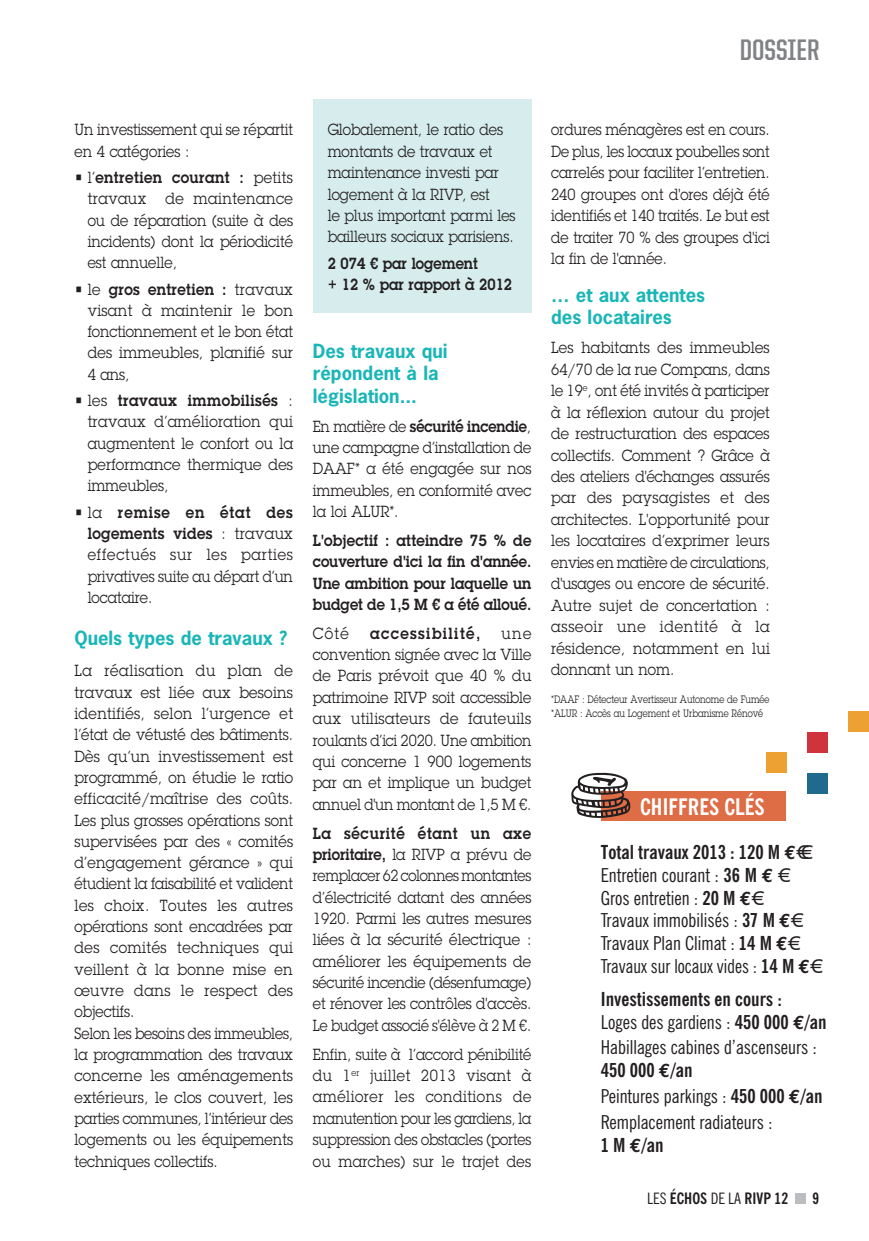
<style>
.page{position:relative;width:869px;height:1241px;background:#fff}
.page>*{position:absolute;margin:0;border:0;box-sizing:border-box;transform-origin:0 0}
.t1{font:700 29.75px "United Sans Cond";color:#808285}
.t2{font:700 condensed 22.75px "News Gothic BT";color:#fff}
.t3{font:condensed 19.25px/22.8px "News Gothic BT";color:#231f20}
.t4{font:700 condensed 19.25px/23.1px "News Gothic BT";color:#231f20}
.t5{font:700 18.38px/22.4px "News Gothic";color:#1ab6b7}
.t6{font:15.75px/21.3px "Lubalin Graph Std";color:#231f20;text-align:justify;scale:.92 1}
.t7{font:15.75px/21.3px "Lubalin Graph Std";color:#231f20;text-align:justify;scale:.89 1}
.t8{font:15.75px/21.3px "Lubalin Graph Std";color:#231f20;scale:.9 1}
.t9{font:600 15.75px/21.3px "Lubalin Graph Std";color:#231f20;text-align:justify;scale:.92 1}
.t10{font:600 15.75px/21.3px "Lubalin Graph Std";color:#231f20;scale:.9 1}
.t11{font:700 condensed 15.75px "News Gothic BT";color:#231f20}
.t12{font:600 15.75px "Lubalin Graph Std";letter-spacing:.095em;color:#231f20;scale:.92 1}
.t13{font:10.5px/14px "Lubalin Graph Std";color:#231f20;scale:.82 1}
.s1{font-weight:600}
.s2{font-weight:700}
.s3{font-family:"Euro Mono Std";font-weight:700;font-stretch:normal}
.s4{font-weight:400}
.s5{font-family:"Euro Mono Std";font-stretch:normal}
</style>
<div class="page">
<div style="left:794px;top:1192px;width:11px;height:11px;background:#bcbdc0"></div>
<div style="left:313px;top:99px;width:218px;height:214px;background:#d7eded"></div>
<div style="left:848px;top:711px;width:20px;height:21px;background:#eea133"></div>
<div style="left:766px;top:752px;width:20px;height:21px;background:#eea133"></div>
<div style="left:807px;top:732px;width:20px;height:20px;background:#cf343c"></div>
<div style="left:807px;top:773px;width:20px;height:20px;background:#1f6a8d"></div>
<div style="left:600px;top:791px;width:185px;height:30px;background:#de6c45"></div>
<svg style="left:571px;top:772px;width:59px;height:46px"></svg>
<h1 class="t1" style="left:739px;top:34px;width:81px">DOSSIER</h1>
<p class="t8" style="left:74px;top:119px;width:244px">Un investissement qui se répartit en 4 catégories :</p>
<p class="t6" style="left:88px;top:166px;width:224px;text-indent:-13px">• l’<span class="s1">entretien courant :</span> petits travaux de maintenance ou de réparation (suite à des incidents) dont la périodicité est annuelle,</p>
<p class="t6" style="left:88px;top:278px;width:224px;text-indent:-13px">• le <span class="s1">gros entretien :</span> travaux visant à maintenir le bon fonctionnement et le bon état des immeubles, planifié sur 4 ans,</p>
<p class="t6" style="left:88px;top:389px;width:225px;text-indent:-13px">• les <span class="s1">travaux immobilisés</span> : travaux d’amélioration qui augmentent le confort ou la performance thermique des immeubles,</p>
<p class="t6" style="left:88px;top:501px;width:225px;text-indent:-13px">• la <span class="s1">remise en état des logements vides</span> : travaux effectués sur les parties privatives suite au départ d’un locataire.</p>
<p class="t5" style="left:74px;top:626px;width:214px">Quels types de travaux ?</p>
<p class="t6" style="left:74px;top:659px;width:239px;text-align:left">La réalisation du plan de travaux est liée aux besoins identifiés, selon l’urgence et l’état de vétusté des bâtiments.<br>Dès qu’un investissement est programmé, on étudie le ratio efficacité/maîtrise des coûts.<br>Les plus grosses opérations sont supervisées par des « comités d’engagement gérance » qui étudient la faisabilité et valident les choix. Toutes les autres opérations sont encadrées par des comités techniques qui veillent à la bonne mise en œuvre dans le respect des objectifs.<br>Selon les besoins des immeubles, la programmation des travaux concerne les aménagements extérieurs, le clos couvert, les parties communes, l’intérieur des logements ou les équipements techniques collectifs.</p>
<p class="t8" style="left:327px;top:119px;width:210px">Globalement, le ratio des montants de travaux et maintenance investi par logement à la RIVP, est<br>le plus important parmi les bailleurs sociaux parisiens.</p>
<p class="t10" style="left:327px;top:252px;width:206px">2 074 € par logement<br>+ 12 % par rapport à 2012</p>
<p class="t5" style="left:313px;top:339px;width:136px">Des travaux qui répondent à la législation...</p>
<p class="t7" style="left:313px;top:415px;width:247px">En matière de <span class="s1">sécurité incendie</span>, une campagne d’installation de DAAF* a été engagée sur nos immeubles, en conformité avec la loi ALUR*.</p>
<p class="t9" style="left:313px;top:529px;width:239px">L'objectif : atteindre 75 % de couverture d'ici la fin d'année.<br>Une ambition pour laquelle un budget de 1,5 M € a été alloué.</p>
<p class="t6" style="left:313px;top:622px;width:41px">Côté</p>
<p class="t12" style="left:370px;top:622px;width:121px">accessibilité,</p>
<p class="t6" style="left:313px;top:622px;width:239px;text-indent:188px">une convention signée avec la Ville de Paris prévoit que 40 % du patrimoine RIVP soit accessible aux utilisateurs de fauteuils roulants d’ici 2020. Une ambition qui concerne 1 900 logements par an et implique un budget annuel d'un montant de 1,5 M €.</p>
<p class="t8" style="left:313px;top:822px;width:244px;text-align:justify"><span class="s1">La sécurité étant un axe prioritaire,</span> la RIVP a prévu de remplacer 62 colonnes montantes d’électricité datant des années 1920. Parmi les autres mesures liées à la sécurité électrique : améliorer les équipements de sécurité incendie (désenfumage) et rénover les contrôles d'accès.<br>Le budget associé s'élève à 2 M €.</p>
<p class="t7" style="left:313px;top:1043px;width:247px">Enfin, suite à l’accord pénibilité du 1<sup>er</sup> juillet 2013 visant à améliorer les conditions de manutention pour les gardiens, la suppression des obstacles (portes ou marches) sur le trajet des</p>
<p class="t7" style="left:551px;top:119px;width:247px">ordures ménagères est en cours.<br>De plus, les locaux poubelles sont carrelés pour faciliter l’entretien.<br>240 groupes ont d'ores déjà été identifiés et 140 traités. Le but est de traiter 70 % des groupes d'ici la fin de l'année.</p>
<p class="t5" style="left:551px;top:283px;width:155px">… et aux attentes des locataires</p>
<p class="t6" style="left:551px;top:336px;width:239px">Les habitants des immeubles 64/70 de la rue Compans, dans le 19<sup>e</sup>, ont été invités à participer à la réflexion autour du projet de restructuration des espaces collectifs. Comment ? Grâce à des ateliers d'échanges assurés par des paysagistes et des architectes. L'opportunité pour les locataires d’exprimer leurs envies en matière de circulations, d'usages ou encore de sécurité.<br>Autre sujet de concertation : asseoir une identité à la résidence, notamment en lui donnant un nom.</p>
<p class="t13" style="left:551px;top:692px;width:268px">*DAAF : Détecteur Avertisseur Autonome de Fumée *ALUR : Accès au Logement et Urbanisme Rénové</p>
<h2 class="t2" style="left:640px;top:792px;width:126px">CHIFFRES CLÉS</h2>
<p class="t3" style="left:600px;top:840px;width:215px"><span class="s2">Total travaux 2013 : 120 M</span> <span class="s3">€</span><span class="s2">€€<br></span>Entretien courant : <span class="s2">36 M</span> <span class="s3">€</span> <span class="s2">€<br></span>Gros entretien : <span class="s2">20 M</span> <span class="s3">€<br></span>Travaux immobilisés : <span class="s2">37 M</span> <span class="s3">€<br></span>Travaux Plan Climat : <span class="s2">14 M</span> <span class="s3">€<br></span>Travaux sur locaux vides : <span class="s2">14 M</span> <span class="s3">€</span><span class="s2">€</span></p>
<p class="t4" style="left:600px;top:986px;width:227px">Investissements en cours :<br><span class="s4">Loges des gardiens :</span> 450 000 <span class="s5">€</span>/an</p>
<p class="t3" style="left:600px;top:1035px;width:218px">Habillages cabines d’ascenseurs :<br><span class="s2">450 000</span> <span class="s3">€</span><span class="s2">/an</span></p>
<p class="t3" style="left:600px;top:1083px;width:223px;line-height:25.6px">Peintures parkings : <span class="s2">450 000</span> <span class="s3">€</span><span class="s2">/an<br></span>Remplacement radiateurs :</p>
<p class="t4" style="left:600px;top:1132px;width:64px">1 M <span class="s5">€</span>/an</p>
<p class="t11" style="left:647px;top:1188px;width:142px"><span class="s4">LES</span> ÉCHOS <span class="s4">DE LA</span> RIVP 12</p>
<p class="t11" style="left:812px;top:1188px;width:8px">9</p>
</div>
